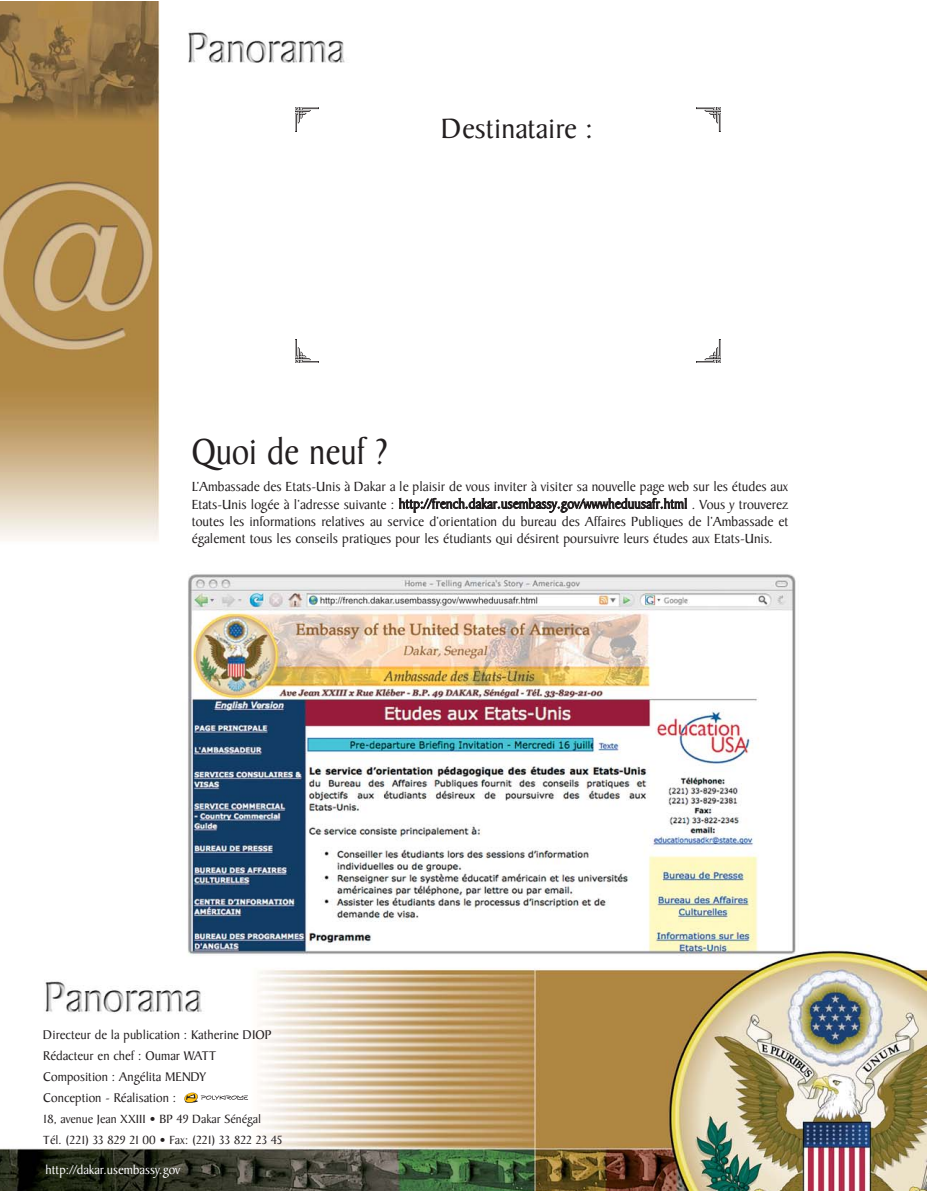
<style>
.page{position:relative;width:927px;height:1191px;background:#fff}
.page>*{position:absolute;margin:0;border:0;box-sizing:border-box;transform-origin:0 0}
.t1{font:39px "Baker Signet";color:#231f20;scale:.9 1}
.t2{font:30px "Baker Signet";color:#231f20}
.t3{font:14.25px/17.1px "Baker Signet";color:#231f20;text-align:justify}
.t4{font:13.5px/21px "Baker Signet";color:#231f20}
.t5{font:13.5px "Baker Signet";color:#fff}
.t6{font:12.75px/21px "Baker Signet";color:#231f20}
</style>
<div class="page">
<img style="left:0;top:1px;width:926px;height:1190px">
<svg style="left:184px;top:1092px;width:64px;height:11px"></svg>
<div style="left:303px;top:115px;width:410px;height:240px;background:#fff"></div>
<img style="left:295px;top:107px;width:24px;height:24px">
<img style="left:697px;top:107px;width:24px;height:24px">
<img style="left:713px;top:131px;width:8px;height:208px">
<img style="left:697px;top:339px;width:24px;height:24px">
<img style="left:295px;top:339px;width:24px;height:24px">
<img style="left:295px;top:131px;width:8px;height:208px">
<h2 class="t2" style="left:441px;top:117px;width:153px">Destinataire :</h2>
<h1 class="t1" style="left:192px;top:437px;width:220px">Quoi de neuf ?</h1>
<p class="t3" style="left:192px;top:480px;width:598px">L’Ambassade des Etats-Unis à Dakar a le plaisir de vous inviter à visiter sa nouvelle page web sur les études aux Etats-Unis logée à l’adresse suivante : http://french.dakar.usembassy.gov/wwwheduusafr.html . Vous y trouverez toutes les informations relatives au service d’orientation du bureau des Affaires Publiques de l’Ambassade et également tous les conseils pratiques pour les étudiants qui désirent poursuivre leurs études aux Etats-Unis.</p>
<p class="t4" style="left:43px;top:1025px;width:230px">Directeur de la publication : Katherine DIOP<br>Rédacteur en chef : Oumar WATT<br>Composition : Angélita MENDY<br>Conception - Réalisation :</p>
<p class="t6" style="left:43px;top:1110px;width:240px">18, avenue Jean XXIII • BP 49 Dakar Sénégal<br>Tél. (221) 33 829 21 00 • Fax: (221) 33 822 23 45</p>
<p class="t5" style="left:46px;top:1165px;width:136px">http://dakar.usembassy.gov</p>
</div>
